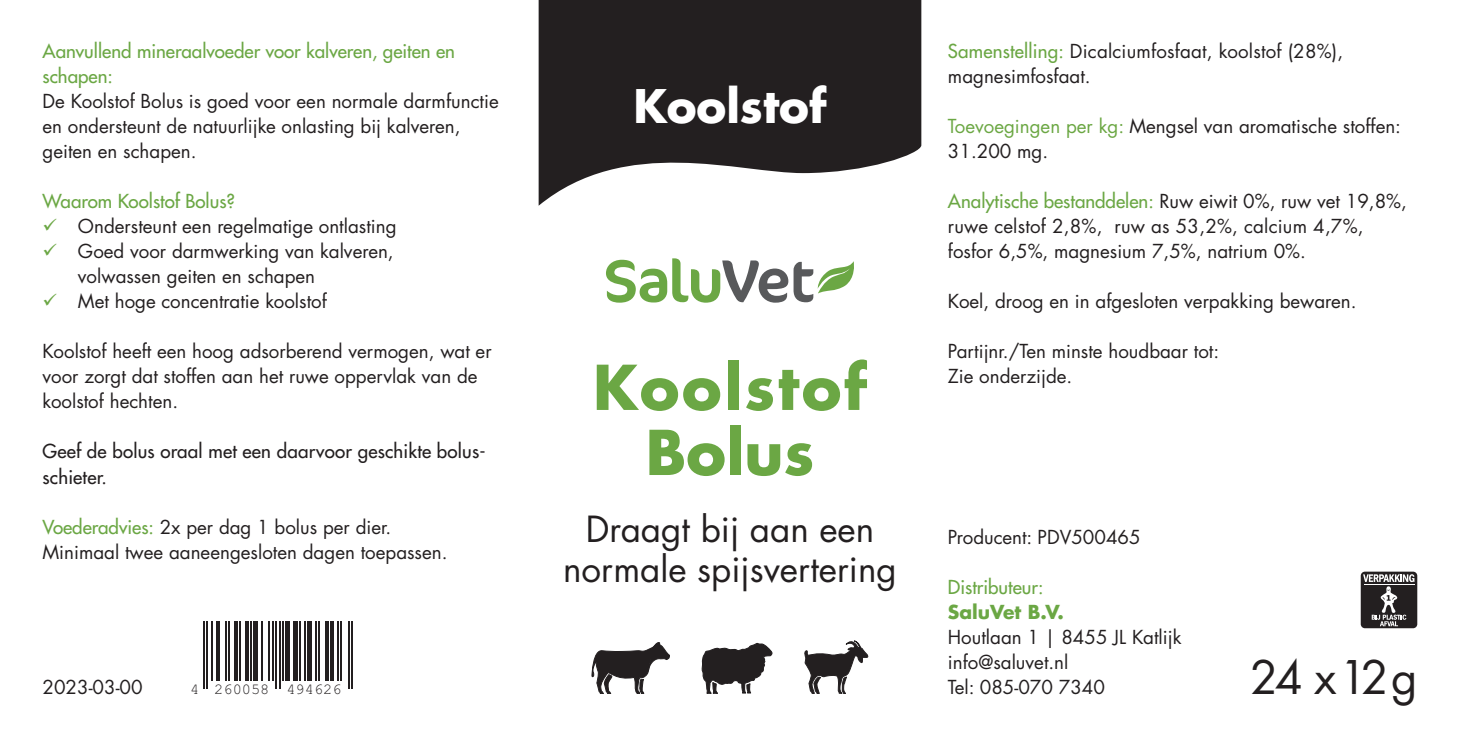
<style>
.page{position:relative;width:1460px;height:752px;background:#fff}
.page>*{position:absolute;margin:0;border:0;box-sizing:border-box;transform-origin:0 0}
.head1{font:700 60px "Futura LT Pro";letter-spacing:.04em;color:#6ba744}
.head1-2{font:700 45px "Futura LT Pro";color:#fff}
.füllmenge{font:45px "Futura LT Pro";color:#231f20}
.unterzeile_front{font:35px/40px "Futura LT Pro";color:#231f20;text-align:center}
.copy{font:18.75px/25px "Futura LT Pro";color:#231f20}
.copy-2{font:500 18.75px/25px "Futura LT Pro";letter-spacing:.01em;color:#231f20}
.head_copy_grün{font:500 18.75px/25px "Futura LT Pro";color:#6ba744}
.copy-3{font:500 18.75px "Futura LT Pro";color:#6ba744}
.head_copy_grün-2{font:18.75px "Futura LT Pro";color:#231f20}
.t1{font:15.25px "Helvetica";color:#231f20}
.s1{font-weight:500;color:#6ba744}
.s2{color:#6ba744}
.s3{color:#6ba743}
.s4{font-weight:700}
</style>
<div class="page">
<svg style="left:592px;top:642px;width:78px;height:51px"></svg>
<svg style="left:539px;top:0;width:382px;height:206px;fill:#231f20"></svg>
<div style="left:1361px;top:571px;width:56px;height:57px;background:#231f20;border-radius:4px"></div>
<svg style="left:1363px;top:574px;width:51px;height:52px"></svg>
<svg style="left:702px;top:642px;width:70px;height:51px"></svg>
<svg style="left:804px;top:640px;width:64px;height:53px"></svg>
<hr style="left:203px;top:620px;width:2px;height:68px;background:#231f20">
<hr style="left:207px;top:620px;width:1px;height:68px;background:#231f20">
<hr style="left:211px;top:620px;width:2px;height:60px;background:#231f20">
<hr style="left:216px;top:620px;width:3px;height:60px;background:#231f20">
<hr style="left:225px;top:620px;width:2px;height:60px;background:#231f20">
<hr style="left:229px;top:620px;width:1px;height:60px;background:#231f20">
<hr style="left:235px;top:620px;width:3px;height:60px;background:#231f20">
<hr style="left:240px;top:620px;width:1px;height:60px;background:#231f20">
<hr style="left:246px;top:620px;width:3px;height:60px;background:#231f20">
<hr style="left:250px;top:620px;width:2px;height:60px;background:#231f20">
<hr style="left:254px;top:620px;width:4px;height:60px;background:#231f20">
<hr style="left:261px;top:620px;width:2px;height:60px;background:#231f20">
<hr style="left:268px;top:620px;width:1px;height:60px;background:#231f20">
<hr style="left:273px;top:620px;width:1px;height:60px;background:#231f20">
<hr style="left:276px;top:620px;width:1px;height:68px;background:#231f20">
<hr style="left:279px;top:620px;width:1px;height:68px;background:#231f20">
<hr style="left:282px;top:620px;width:1px;height:60px;background:#231f20">
<div style="left:285px;top:620px;width:5px;height:60px;background:#231f20"></div>
<div style="left:293px;top:620px;width:5px;height:60px;background:#231f20"></div>
<hr style="left:299px;top:620px;width:2px;height:60px;background:#231f20">
<hr style="left:304px;top:620px;width:1px;height:60px;background:#231f20">
<div style="left:307px;top:620px;width:5px;height:60px;background:#231f20"></div>
<hr style="left:315px;top:620px;width:1px;height:60px;background:#231f20">
<hr style="left:318px;top:620px;width:1px;height:60px;background:#231f20">
<hr style="left:326px;top:620px;width:3px;height:60px;background:#231f20">
<hr style="left:330px;top:620px;width:4px;height:60px;background:#231f20">
<hr style="left:337px;top:620px;width:1px;height:60px;background:#231f20">
<hr style="left:340px;top:620px;width:1px;height:60px;background:#231f20">
<hr style="left:348px;top:620px;width:1px;height:68px;background:#231f20">
<hr style="left:351px;top:620px;width:1px;height:68px;background:#231f20">
<svg style="left:606px;top:258px;width:248px;height:44px"></svg>
<p class="copy" style="left:43px;top:38px;width:458px"><span class="s1">Aanvullend mineraalvoeder voor kalveren, geiten en schapen:<br></span>De Koolstof Bolus is goed voor een normale darmfunctie en ondersteunt de natuurlijke onlasting bij kalveren, geiten en schapen.</p>
<p class="copy-3" style="left:43px;top:187px;width:194px">Waarom Koolstof Bolus?</p>
<p class="copy" style="left:43px;top:213px;width:356px"><span class="s2">✓</span> Ondersteunt een regelmatige ontlasting</p>
<p class="copy" style="left:78px;top:238px;width:317px;text-indent:-35px"><span class="s2">✓</span> Goed voor darmwerking van kalveren, volwassen geiten en schapen</p>
<p class="copy" style="left:43px;top:288px;width:286px"><span class="s2">✓</span> Met hoge concentratie koolstof</p>
<p class="copy" style="left:43px;top:338px;width:451px">Koolstof heeft een hoog adsorberend vermogen, wat er voor zorgt dat stoffen aan het ruwe oppervlak van de koolstof hechten.</p>
<p class="copy-2" style="left:43px;top:438px;width:445px">Geef de bolus oraal met een daarvoor geschikte bolus&shy;schieter.</p>
<p class="copy" style="left:43px;top:513px;width:406px"><span class="s1">Voederadvies:</span> 2x per dag 1 bolus per dier.<br>Minimaal twee aaneengesloten dagen toepassen.</p>
<p class="copy" style="left:43px;top:673px;width:102px">2023-03-00</p>
<p class="t1" style="left:190px;top:679px;width:153px">4 260058 494626</p>
<p class="head1-2" style="left:633px;top:72px;width:195px">Koolstof</p>
<p class="head1" style="left:593px;top:341px;width:276px">Koolstof</p>
<p class="head1" style="left:646px;top:406px;width:170px">Bolus</p>
<p class="unterzeile_front" style="left:563px;top:508px;width:335px">Draagt bij aan een normale spijsvertering</p>
<p class="copy" style="left:948px;top:38px;width:397px"><span class="s1">Samenstelling:</span> Dicalciumfosfaat, koolstof (28%), magnesimfosfaat.</p>
<p class="copy" style="left:948px;top:113px;width:455px"><span class="s3">Toevoegingen per kg:</span> Mengsel van aromatische stoffen:<br>31.200 mg.</p>
<p class="copy" style="left:948px;top:188px;width:461px"><span class="s1">Analytische bestanddelen:</span> Ruw eiwit 0%, ruw vet 19,8%, ruwe celstof 2,8%, ruw as 53,2%, calcium 4,7%, fosfor 6,5%, magnesium 7,5%, natrium 0%.</p>
<p class="copy" style="left:948px;top:288px;width:410px">Koel, droog en in afgesloten verpakking bewaren.</p>
<p class="copy" style="left:948px;top:338px;width:273px">Partijnr./Ten minste houdbaar tot:<br>Zie onderzijde.</p>
<p class="head_copy_grün-2" style="left:948px;top:523px;width:194px">Producent: PDV500465</p>
<p class="head_copy_grün" style="left:948px;top:573px;width:118px">Distributeur:<br><span class="s4">SaluVet B.V.</span></p>
<p class="copy" style="left:948px;top:623px;width:235px">Houtlaan 1 | 8455 JL Katlijk info@saluvet.nl<br>Tel: 085-070 7340</p>
<p class="füllmenge" style="left:1250px;top:646px;width:169px">24 x12g</p>
</div>
